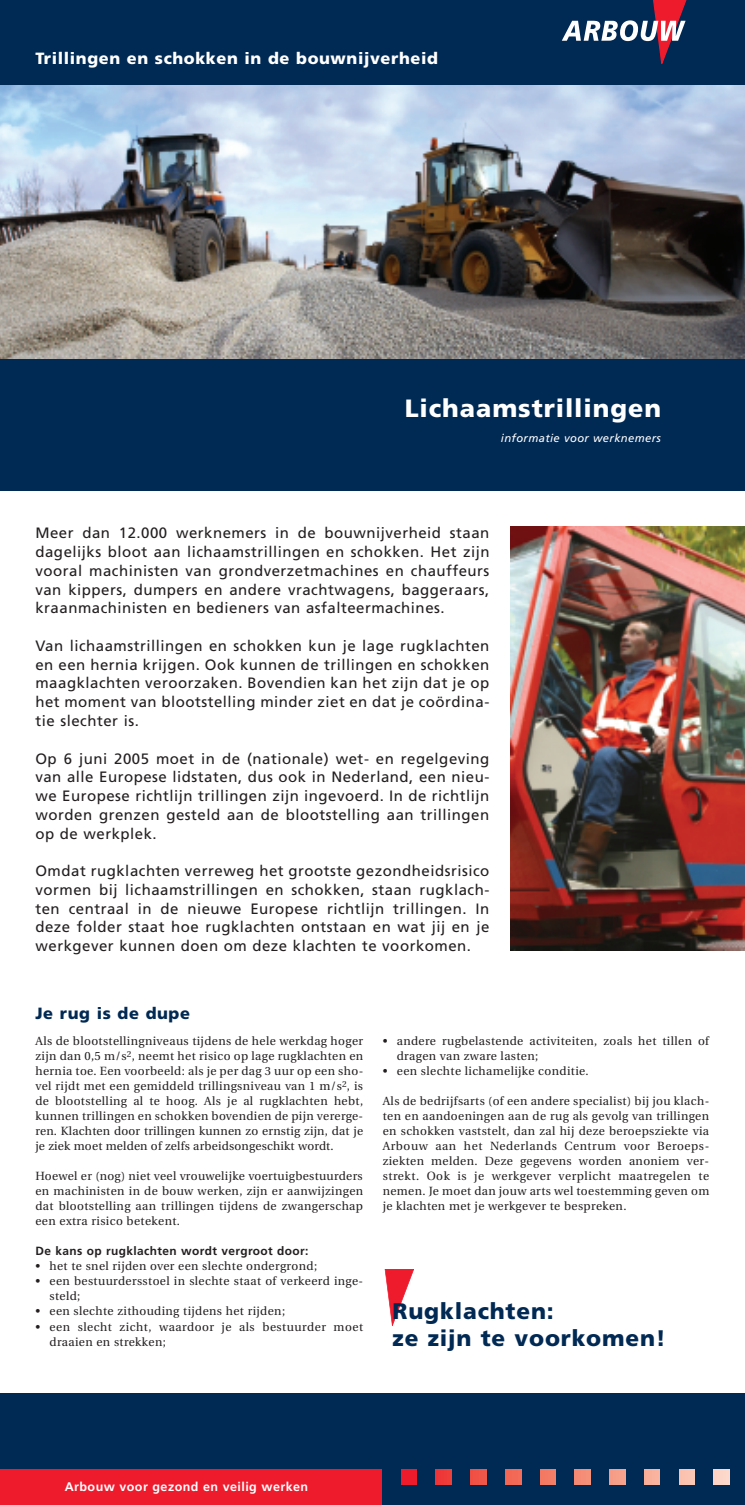
<style>
.page{position:relative;width:745px;height:1505px;background:#fff}
.page>*{position:absolute;margin:0;border:0;box-sizing:border-box;transform-origin:0 0}
.t1{font:900 25px "Frutiger";letter-spacing:.035em;color:#fff}
.t2{font:900 22.5px/27px "Frutiger";letter-spacing:.035em;color:#002953}
.t3{font:900 16.25px "Frutiger";letter-spacing:.035em;color:#fff}
.t4{font:900 16.25px "Frutiger";letter-spacing:.035em;color:#002953}
.t5{font:15px/18.8px "Frutiger";letter-spacing:.035em;color:#231f20;text-align:justify}
.t6{font:700 12.5px "Frutiger";letter-spacing:.035em;color:#fff}
.t7{font:11.88px/15px "Utopia";letter-spacing:.03em;color:#231f20;text-align:justify}
.t8{font:700 11.88px "Frutiger";letter-spacing:.035em;color:#231f20}
.t9{font:italic 11.25px "Frutiger";letter-spacing:.035em;color:#fff}
</style>
<div class="page">
<img style="left:0;top:85px;width:744px;height:274px">
<div style="left:0;top:0;width:744px;height:85px;background:#002953"></div>
<div style="left:0;top:359px;width:744px;height:132px;background:#002953"></div>
<div style="left:0;top:1392px;width:744px;height:112px;background:#002953"></div>
<svg style="left:561px;top:0;width:126px;height:64px"></svg>
<div style="left:401px;top:1469px;width:15px;height:15px;background:#ee1b2d"></div>
<div style="left:435px;top:1469px;width:16px;height:15px;background:#ee3838"></div>
<div style="left:470px;top:1469px;width:16px;height:15px;background:#f05346"></div>
<div style="left:505px;top:1469px;width:15px;height:15px;background:#f26956"></div>
<div style="left:540px;top:1469px;width:15px;height:15px;background:#f37a65"></div>
<div style="left:574px;top:1469px;width:16px;height:15px;background:#f58d77"></div>
<div style="left:609px;top:1469px;width:15px;height:15px;background:#f69f89"></div>
<div style="left:644px;top:1469px;width:15px;height:15px;background:#f9b09b"></div>
<div style="left:678px;top:1469px;width:16px;height:15px;background:#fbc4b2"></div>
<div style="left:713px;top:1469px;width:16px;height:15px;background:#fcd6c8"></div>
<div style="left:0;top:1469px;width:382px;height:35px;background:#ee1b2d"></div>
<svg style="left:385px;top:1269px;width:28px;height:56px"></svg>
<img style="left:510px;top:527px;width:234px;height:423px">
<h3 class="t3" style="left:35px;top:51px;width:403px">Trillingen en schokken in de bouwnijverheid</h3>
<h1 class="t1" style="left:404px;top:398px;width:257px">Lichaamstrillingen</h1>
<p class="t9" style="left:500px;top:433px;width:162px">informatie voor werknemers</p>
<p class="t5" style="left:35px;top:525px;width:455px">Meer dan 12.000 werknemers in de bouwnijverheid staan dagelijks bloot aan lichaamstrillingen en schokken. Het zijn vooral machinisten van grondverzetmachines en chauffeurs van kippers, dumpers en andere vrachtwagens, baggeraars, kraanmachinisten en bedieners van asfalteermachines.</p>
<p class="t5" style="left:35px;top:637px;width:455px">Van lichaamstrillingen en schokken kun je lage rugklachten en een hernia krijgen. Ook kunnen de trillingen en schokken maagklachten veroorzaken. Bovendien kan het zijn dat je op het moment van blootstelling minder ziet en dat je coördina&shy;tie slechter is.</p>
<p class="t5" style="left:35px;top:750px;width:455px">Op 6 juni 2005 moet in de (nationale) wet- en regelgeving van alle Europese lidstaten, dus ook in Nederland, een nieu&shy;we Europese richtlijn trillingen zijn ingevoerd. In de richtlijn worden grenzen gesteld aan de blootstelling aan trillingen op de werkplek.</p>
<p class="t5" style="left:35px;top:862px;width:455px">Omdat rugklachten verreweg het grootste gezondheidsrisico vormen bij lichaamstrillingen en schokken, staan rugklach&shy;ten centraal in de nieuwe Europese richtlijn trillingen. In deze folder staat hoe rugklachten ontstaan en wat jij en je werkgever kunnen doen om deze klachten te voorkomen.</p>
<h3 class="t4" style="left:35px;top:1006px;width:156px">Je rug is de dupe</h3>
<p class="t7" style="left:35px;top:1034px;width:329px">Als de blootstellingniveaus tijdens de hele werkdag hoger zijn dan 0,5 m/s<sup>2</sup>, neemt het risico op lage rugklachten en hernia toe. Een voorbeeld: als je per dag 3 uur op een sho&shy;vel rijdt met een gemiddeld trillingsniveau van 1 m/s<sup>2</sup>, is de blootstelling al te hoog. Als je al rugklachten hebt, kunnen trillingen en schokken bovendien de pijn vererge&shy;ren. Klachten door trillingen kunnen zo ernstig zijn, dat je je ziek moet melden of zelfs arbeidsongeschikt wordt.</p>
<p class="t7" style="left:35px;top:1169px;width:329px">Hoewel er (nog) niet veel vrouwelijke voertuigbestuurders en machinisten in de bouw werken, zijn er aanwijzingen dat blootstelling aan trillingen tijdens de zwangerschap een extra risico betekent.</p>
<p class="t8" style="left:35px;top:1246px;width:274px">De kans op rugklachten wordt vergroot door:</p>
<p class="t7" style="left:35px;top:1259px;width:283px">• het te snel rijden over een slechte ondergrond;</p>
<p class="t7" style="left:49px;top:1274px;width:315px;text-indent:-14px">• een bestuurdersstoel in slechte staat of verkeerd inge&shy;steld;</p>
<p class="t7" style="left:35px;top:1304px;width:251px">• een slechte zithouding tijdens het rijden;</p>
<p class="t7" style="left:49px;top:1319px;width:315px;text-indent:-14px">• een slecht zicht, waardoor je als bestuurder moet draaien en strekken;</p>
<p class="t7" style="left:396px;top:1034px;width:313px;text-indent:-14px">• andere rugbelastende activiteiten, zoals het tillen of dragen van zware lasten;</p>
<p class="t7" style="left:382px;top:1064px;width:207px">• een slechte lichamelijke conditie.</p>
<p class="t7" style="left:382px;top:1094px;width:328px">Als de bedrijfsarts (of een andere specialist) bij jou klach&shy;ten en aandoeningen aan de rug als gevolg van trillingen en schokken vaststelt, dan zal hij deze beroepsziekte via Arbouw aan het Nederlands Centrum voor Beroeps&shy;ziekten melden. Deze gegevens worden anoniem ver&shy;strekt. Ook is je werkgever verplicht maatregelen te nemen. Je moet dan jouw arts wel toestemming geven om je klachten met je werkgever te bespreken.</p>
<h2 class="t2" style="left:392px;top:1298px;width:275px">Rugklachten:<br>ze zijn te voorkomen!</h2>
<p class="t6" style="left:65px;top:1480px;width:244px">Arbouw voor gezond en veilig werken</p>
</div>
